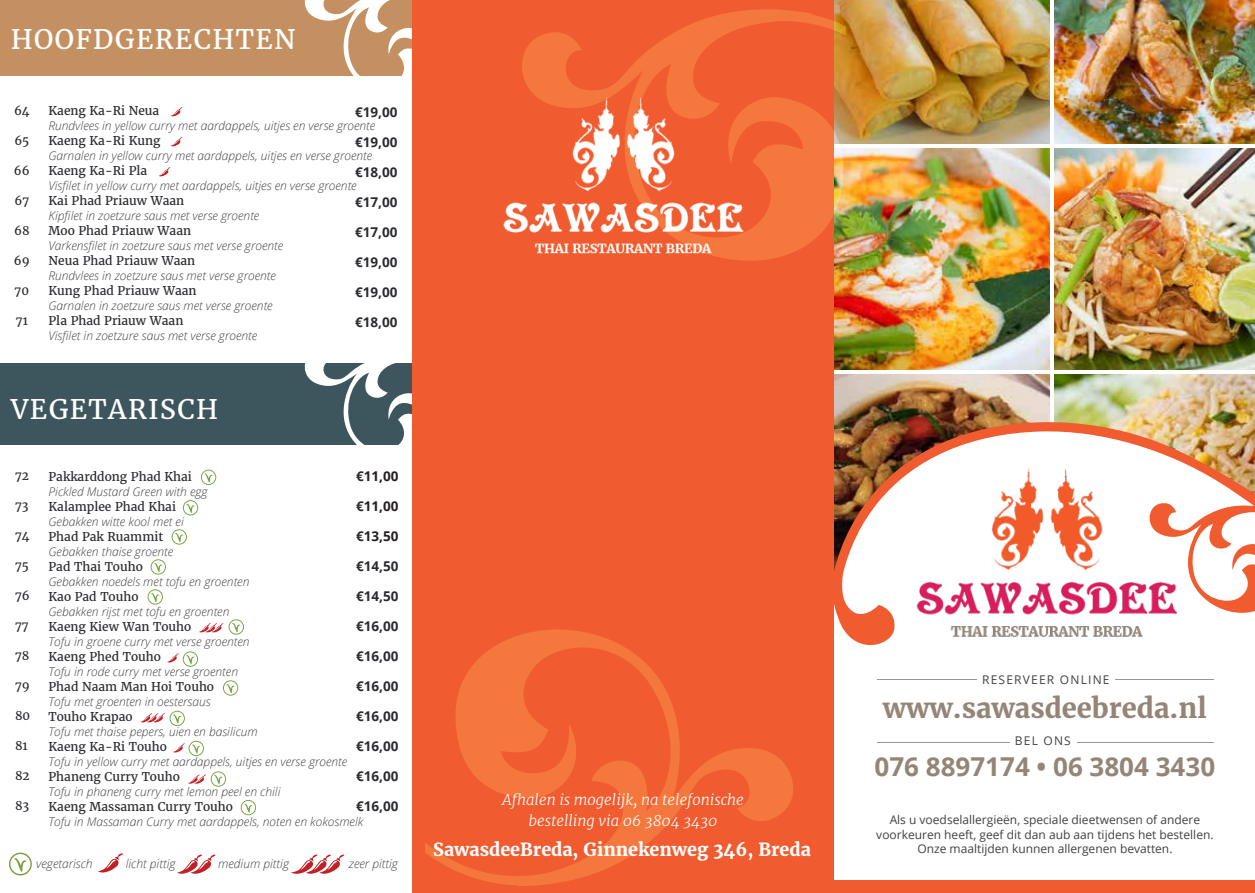
<style>
.page{position:relative;width:1255px;height:893px;background:#fff}
.page>*{position:absolute;margin:0;border:0;box-sizing:border-box;transform-origin:0 0}
.t1{font:700 27.3px "Merriweather";color:#948577}
.t2{font:26.7px "Merriweather";letter-spacing:.05em;color:#fff}
.t3{font:700 25.95px "Open Sans";color:#948577}
.t4{font:700 17.85px "Merriweather";color:#fff}
.t5{font:italic 300 14.85px/21px "Merriweather";color:#fff;text-align:center}
.t6{font:700 13.5px "Open Sans";color:#2b292e}
.t7{font:700 13.5px "Open Sans";color:#231f20}
.t8{font:italic 300 12px "Open Sans";color:#414142}
.t9{font:12px "Merriweather";color:#2b292e}
.t10{font:12px/14.4px "Open Sans";color:#414142;text-align:center}
.t11{font:12px "Open Sans";letter-spacing:.1em;color:#414142}
.s1{color:#2b292e}
</style>
<div class="page">
<div style="left:0;top:0;width:425px;height:76px;background:#c59061"></div>
<svg style="left:304px;top:0;width:109px;height:135px"></svg>
<div style="left:827px;top:880px;width:427px;height:13px;background:#f05c2f"></div>
<img style="left:833px;top:0;width:217px;height:421px">
<img style="left:1054px;top:0;width:200px;height:421px">
<hr style="left:830px;top:145px;width:424px;height:3px;background:#fff">
<hr style="left:830px;top:370px;width:424px;height:3px;background:#fff">
<img style="left:833px;top:421px;width:421px;height:235px">
<svg style="left:1145px;top:499px;width:109px;height:151px"></svg>
<hr style="left:1115px;top:679px;width:98px;height:1px;background:#949698">
<hr style="left:1077px;top:742px;width:136px;height:1px;background:#949698">
<hr style="left:877px;top:742px;width:132px;height:1px;background:#949698">
<hr style="left:877px;top:679px;width:100px;height:1px;background:#949698">
<svg style="left:188px;top:771px;width:38px;height:16px"></svg>
<svg style="left:241px;top:800px;width:15px;height:15px"></svg>
<svg style="left:173px;top:741px;width:31px;height:15px"></svg>
<svg style="left:140px;top:711px;width:45px;height:15px"></svg>
<svg style="left:223px;top:680px;width:15px;height:16px"></svg>
<svg style="left:167px;top:651px;width:31px;height:16px"></svg>
<svg style="left:199px;top:619px;width:45px;height:16px"></svg>
<svg style="left:147px;top:589px;width:16px;height:16px"></svg>
<svg style="left:150px;top:559px;width:16px;height:16px"></svg>
<svg style="left:171px;top:529px;width:16px;height:16px"></svg>
<svg style="left:0;top:348px;width:413px;height:167px"></svg>
<div style="left:413px;top:0;width:420px;height:893px;background:#f05c2f"></div>
<svg style="left:522px;top:9px;width:323px;height:324px"></svg>
<svg style="left:425px;top:629px;width:368px;height:257px"></svg>
<img style="left:503px;top:92px;width:243px;height:169px">
<svg style="left:98px;top:853px;width:25px;height:20px"></svg>
<svg style="left:177px;top:854px;width:38px;height:20px"></svg>
<svg style="left:291px;top:854px;width:53px;height:20px"></svg>
<svg style="left:9px;top:852px;width:23px;height:23px"></svg>
<svg style="left:170px;top:137px;width:12px;height:9px"></svg>
<svg style="left:170px;top:107px;width:12px;height:9px"></svg>
<svg style="left:158px;top:167px;width:12px;height:9px"></svg>
<h2 class="t2" style="left:11px;top:23px;width:286px">HOOFDGERECHTEN</h2>
<p class="t9" style="left:14px;top:103px;width:17px">64</p>
<p class="t9" style="left:14px;top:133px;width:17px">65</p>
<p class="t9" style="left:14px;top:163px;width:17px">66</p>
<p class="t9" style="left:14px;top:193px;width:16px">67</p>
<p class="t9" style="left:14px;top:223px;width:17px">68</p>
<p class="t9" style="left:14px;top:253px;width:17px">69</p>
<p class="t9" style="left:15px;top:283px;width:16px">70</p>
<p class="t9" style="left:16px;top:313px;width:14px">71</p>
<p class="t9" style="left:49px;top:103px;width:112px">Kaeng Ka-Ri Neua</p>
<p class="t8" style="left:49px;top:118px;width:328px">Rundvlees in yellow curry met aardappels, uitjes en verse groente</p>
<p class="t9" style="left:49px;top:133px;width:113px">Kaeng Ka-Ri Kung</p>
<p class="t8" style="left:49px;top:148px;width:325px">Garnalen in yellow curry met aardappels, uitjes en verse groente</p>
<p class="t9" style="left:49px;top:163px;width:100px">Kaeng Ka-Ri Pla</p>
<p class="t8" style="left:49px;top:178px;width:310px">Visfilet in yellow curry met aardappels, uitjes en verse groente</p>
<p class="t9" style="left:49px;top:193px;width:137px">Kai Phad Priauw Waan</p>
<p class="t8" style="left:49px;top:208px;width:212px">Kipfilet in zoetzure saus met verse groente</p>
<p class="t9" style="left:49px;top:223px;width:144px">Moo Phad Priauw Waan</p>
<p class="t8" style="left:49px;top:238px;width:236px">Varkensfilet in zoetzure saus met verse groente</p>
<p class="t9" style="left:49px;top:253px;width:148px">Neua Phad Priauw Waan</p>
<p class="t8" style="left:49px;top:268px;width:229px">Rundvlees in zoetzure saus met verse groente</p>
<p class="t9" style="left:49px;top:283px;width:150px">Kung Phad Priauw Waan</p>
<p class="t8" style="left:49px;top:298px;width:226px">Garnalen in zoetzure saus met verse groente</p>
<p class="t9" style="left:49px;top:313px;width:136px">Pla Phad Priauw Waan</p>
<p class="t8" style="left:49px;top:328px;width:210px">Visfilet in zoetzure saus met verse groente</p>
<p class="t6" style="left:355px;top:102px;width:44px">€19,00</p>
<p class="t6" style="left:355px;top:132px;width:44px">€19,00</p>
<p class="t6" style="left:355px;top:162px;width:44px">€18,00</p>
<p class="t6" style="left:355px;top:192px;width:44px">€17,00</p>
<p class="t6" style="left:355px;top:222px;width:44px">€17,00</p>
<p class="t6" style="left:355px;top:252px;width:44px">€19,00</p>
<p class="t6" style="left:355px;top:282px;width:44px">€19,00</p>
<p class="t6" style="left:355px;top:312px;width:44px">€18,00</p>
<h2 class="t2" style="left:11px;top:392px;width:209px">VEGETARISCH</h2>
<p class="t9" style="left:15px;top:468px;width:16px">72</p>
<p class="t9" style="left:15px;top:498px;width:15px">73</p>
<p class="t9" style="left:15px;top:528px;width:16px">74</p>
<p class="t9" style="left:15px;top:558px;width:15px">75</p>
<p class="t9" style="left:15px;top:588px;width:16px">76</p>
<p class="t9" style="left:15px;top:618px;width:15px">77</p>
<p class="t9" style="left:15px;top:648px;width:16px">78</p>
<p class="t9" style="left:15px;top:678px;width:16px">79</p>
<p class="t9" style="left:15px;top:708px;width:17px">80</p>
<p class="t9" style="left:15px;top:738px;width:14px">81</p>
<p class="t9" style="left:15px;top:768px;width:16px">82</p>
<p class="t9" style="left:15px;top:798px;width:16px">83</p>
<p class="t9" style="left:49px;top:469px;width:145px">Pakkarddong Phad Khai</p>
<p class="t8" style="left:49px;top:483px;width:161px">Pickled Mustard Green with egg</p>
<p class="t9" style="left:49px;top:499px;width:129px">Kalamplee Phad Khai</p>
<p class="t8" style="left:49px;top:513px;width:137px">Gebakken witte kool met ei</p>
<p class="t9" style="left:49px;top:529px;width:116px">Phad Pak Ruammit</p>
<p class="t8" style="left:49px;top:543px;width:126px">Gebakken thaise groente</p>
<p class="t9" style="left:49px;top:559px;width:96px">Pad Thai Touho</p>
<p class="t8" style="left:49px;top:573px;width:202px">Gebakken noedels met tofu en groenten</p>
<p class="t9" style="left:49px;top:589px;width:91px">Kao Pad Touho</p>
<p class="t8" style="left:49px;top:603px;width:182px">Gebakken rijst met tofu en groenten</p>
<p class="t9" style="left:49px;top:619px;width:144px">Kaeng Kiew Wan Touho</p>
<p class="t8" style="left:49px;top:633px;width:203px">Tofu in groene curry met verse groenten</p>
<p class="t9" style="left:49px;top:649px;width:114px">Kaeng Phed Touho</p>
<p class="t8" style="left:49px;top:663px;width:191px">Tofu in rode curry met verse groenten</p>
<p class="t9" style="left:49px;top:679px;width:167px">Phad Naam Man Hoi Touho</p>
<p class="t8" style="left:49px;top:693px;width:164px">Tofu met groenten in oestersaus</p>
<p class="t9" style="left:49px;top:709px;width:86px">Touho Krapao</p>
<p class="t8" style="left:49px;top:723px;width:211px">Tofu met thaise pepers, uien en basilicum</p>
<p class="t9" style="left:49px;top:739px;width:120px">Kaeng Ka-Ri Touho</p>
<p class="t8" style="left:49px;top:753px;width:300px">Tofu in yellow curry met aardappels, uitjes en verse groente</p>
<p class="t9" style="left:49px;top:769px;width:133px">Phaneng Curry Touho</p>
<p class="t8" style="left:49px;top:783px;width:233px">Tofu in phaneng curry met lemon peel en chili</p>
<p class="t9" style="left:49px;top:799px;width:186px">Kaeng Massaman Curry Touho</p>
<p class="t8" style="left:49px;top:813px;width:316px">Tofu in Massaman Curry met aardappels, noten en kokosmelk</p>
<p class="t7" style="left:356px;top:467px;width:44px"><span class="s1">€</span>11,00</p>
<p class="t7" style="left:356px;top:497px;width:44px"><span class="s1">€</span>11,00</p>
<p class="t7" style="left:356px;top:527px;width:44px"><span class="s1">€</span>13,50</p>
<p class="t6" style="left:356px;top:557px;width:44px">€14,50</p>
<p class="t6" style="left:356px;top:587px;width:44px">€14,50</p>
<p class="t6" style="left:356px;top:617px;width:44px">€16,00</p>
<p class="t6" style="left:356px;top:647px;width:44px">€16,00</p>
<p class="t6" style="left:356px;top:677px;width:44px">€16,00</p>
<p class="t6" style="left:356px;top:707px;width:44px">€16,00</p>
<p class="t6" style="left:356px;top:737px;width:44px">€16,00</p>
<p class="t6" style="left:356px;top:767px;width:44px">€16,00</p>
<p class="t6" style="left:356px;top:797px;width:44px">€16,00</p>
<p class="t8" style="left:36px;top:855px;width:58px">vegetarisch</p>
<p class="t8" style="left:126px;top:855px;width:51px">licht pittig</p>
<p class="t8" style="left:218px;top:855px;width:72px">medium pittig</p>
<p class="t8" style="left:349px;top:855px;width:51px">zeer pittig</p>
<p class="t11" style="left:982px;top:672px;width:129px">RESERVEER ONLINE</p>
<h1 class="t1" style="left:882px;top:689px;width:325px">www.sawasdeebreda.nl</h1>
<h3 class="t3" style="left:874px;top:749px;width:342px">076 8897174 • 06 3804 3430</h3>
<p class="t10" style="left:1014px;top:733px;width:57px">BEL ONS</p>
<p class="t5" style="left:502px;top:788px;width:243px">Afhalen is mogelijk, na telefonische bestelling via 06 3804 3430</p>
<p class="t10" style="left:876px;top:812px;width:339px">Als u voedselallergieën, speciale dieetwensen of andere voorkeuren heeft, geef dit dan aub aan tijdens het bestellen.</p>
<h3 class="t4" style="left:433px;top:837px;width:379px">SawasdeeBreda, Ginnekenweg 346, Breda</h3>
<p class="t10" style="left:917px;top:841px;width:257px">Onze maaltijden kunnen allergenen bevatten.</p>
</div>
